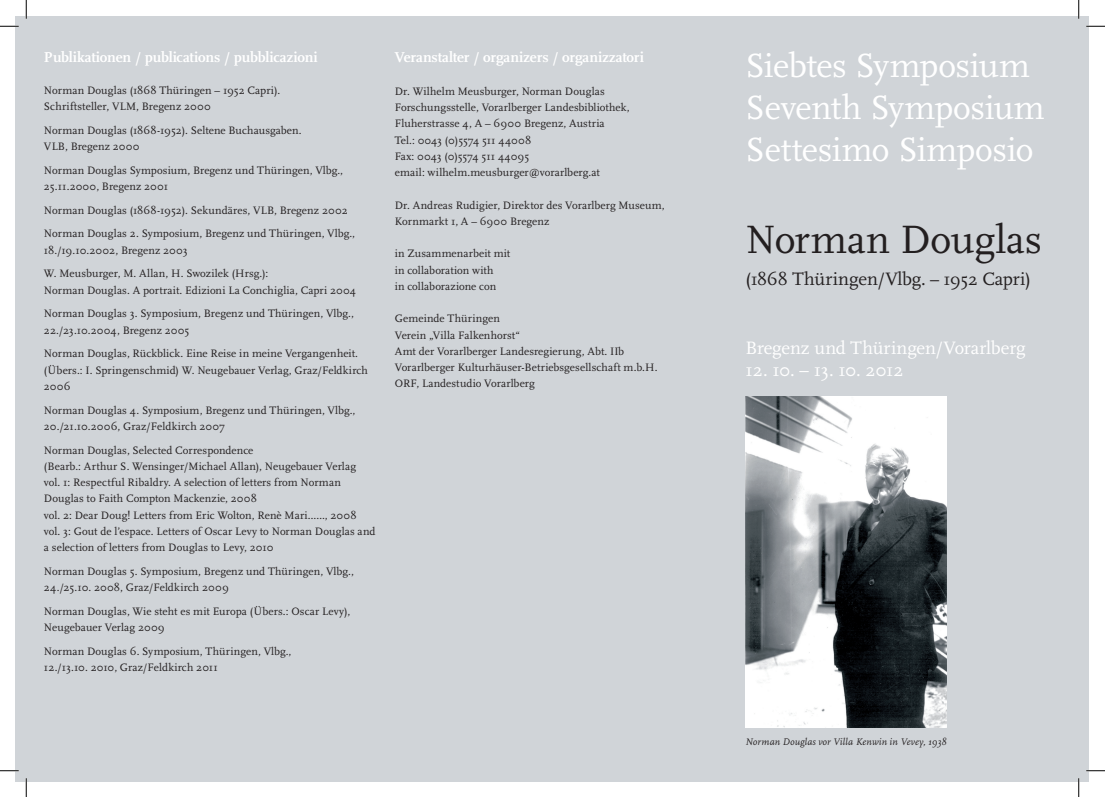
<style>
.page{position:relative;width:1105px;height:797px;background:#fff}
.page>*{position:absolute;margin:0;border:0;box-sizing:border-box;transform-origin:0 0}
.t1{font:41.25px "Scala";letter-spacing:-.005em;color:#231f20}
.t2{font:35px/42px "Scala";letter-spacing:-.015em;color:#fff}
.t3{font:18.75px "Scala";letter-spacing:-.01em;color:#fff}
.t4{font:18.75px "Scala";letter-spacing:-.005em;color:#231f20}
.t5{font:700 15px "Scala";letter-spacing:-.01em;color:#fff}
.t6{font:11.25px/16.2px "Scala";letter-spacing:.005em;color:#231f20}
.t7{font:italic 10px "Scala";letter-spacing:.015em;color:#231f20}
.s1{font-size:18.12px}
</style>
<div class="page">
<div style="left:16px;top:16px;width:1073px;height:765px;background:#d0d4d8"></div>
<img style="left:745px;top:396px;width:201px;height:331px">
<svg style="left:0;top:25px;width:19px;height:2px"></svg>
<svg style="left:1086px;top:25px;width:19px;height:2px"></svg>
<svg style="left:0;top:770px;width:19px;height:1px"></svg>
<svg style="left:1086px;top:770px;width:19px;height:1px"></svg>
<svg style="left:25px;top:0;width:2px;height:19px"></svg>
<svg style="left:25px;top:778px;width:2px;height:19px"></svg>
<svg style="left:1078px;top:0;width:1px;height:19px"></svg>
<svg style="left:1078px;top:778px;width:1px;height:19px"></svg>
<h3 class="t5" style="left:44px;top:49px;width:275px">Publikationen / publications / pubblicazioni</h3>
<p class="t6" style="left:44px;top:82px;width:238px">Norman Douglas (1868 Thüringen – 1952 Capri).<br>Schriftsteller, VLM, Bregenz 2000</p>
<p class="t6" style="left:44px;top:122px;width:259px">Norman Douglas (1868-1952). Seltene Buchausgaben.<br>VLB, Bregenz 2000</p>
<p class="t6" style="left:44px;top:162px;width:301px">Norman Douglas Symposium, Bregenz und Thüringen, Vlbg.,<br>25.11.2000, Bregenz 2001</p>
<p class="t6" style="left:44px;top:198px;width:312px;line-height:23.8px">Norman Douglas (1868-1952). Sekundäres, VLB, Bregenz 2002<br>Norman Douglas 2. Symposium, Bregenz und Thüringen, Vlbg.,</p>
<p class="t6" style="left:44px;top:238px;width:226px;line-height:23.8px">18./19.10.2002, Bregenz 2003<br>W. Meusburger, M. Allan, H. Swozilek (Hrsg.):</p>
<p class="t6" style="left:44px;top:278px;width:313px;line-height:23.8px">Norman Douglas. A portrait. Edizioni La Conchiglia, Capri 2004<br>Norman Douglas 3. Symposium, Bregenz und Thüringen, Vlbg.,</p>
<p class="t6" style="left:44px;top:318px;width:316px;line-height:23.8px">22./23.10.2004, Bregenz 2005<br>Norman Douglas, Rückblick. Eine Reise in meine Vergangenheit.</p>
<p class="t6" style="left:44px;top:362px;width:326px">(Übers.: I. Springenschmid) W. Neugebauer Verlag, Graz/Feldkirch<br>2006</p>
<p class="t6" style="left:44px;top:402px;width:313px">Norman Douglas 4. Symposium, Bregenz und Thüringen, Vlbg.,<br>20./21.10.2006, Graz/Feldkirch 2007</p>
<p class="t6" style="left:44px;top:442px;width:333px">Norman Douglas, Selected Correspondence<br>(Bearb.: Arthur S. Wensinger/Michael Allan), Neugebauer Verlag<br>vol. 1: Respectful Ribaldry. A selection of letters from Norman Douglas to Faith Compton Mackenzie, 2008<br>vol. 2: Dear Doug! Letters from Eric Wolton, Renè Mari……, 2008 vol. 3: Gout de l’espace. Letters of Oscar Levy to Norman Douglas and a selection of letters from Douglas to Levy, 2010</p>
<p class="t6" style="left:44px;top:563px;width:311px">Norman Douglas 5. Symposium, Bregenz und Thüringen, Vlbg.,<br>24./25.10. 2008, Graz/Feldkirch 2009</p>
<p class="t6" style="left:44px;top:603px;width:308px">Norman Douglas, Wie steht es mit Europa (Übers.: Oscar Levy),<br>Neugebauer Verlag 2009</p>
<p class="t6" style="left:44px;top:643px;width:249px">Norman Douglas 6. Symposium, Thüringen, Vlbg.,<br>12./13.10. 2010, Graz/Feldkirch 2011</p>
<h3 class="t5" style="left:395px;top:49px;width:251px">Veranstalter / organizers / organizzatori</h3>
<p class="t6" style="left:395px;top:83px;width:236px">Dr. Wilhelm Meusburger, Norman Douglas Forschungsstelle, Vorarlberger Landesbibliothek, Fluherstrasse 4, A – 6900 Bregenz, Austria<br>Tel.: 0043 (0)5574 511 44008<br>Fax: 0043 (0)5574 511 44095<br>email: wilhelm.meusburger@vorarlberg.at</p>
<p class="t6" style="left:395px;top:197px;width:271px">Dr. Andreas Rudigier, Direktor des Vorarlberg Museum,<br>Kornmarkt 1, A – 6900 Bregenz</p>
<p class="t6" style="left:395px;top:246px;width:117px">in Zusammenarbeit mit in collaboration with<br>in collaborazione con</p>
<p class="t6" style="left:395px;top:311px;width:264px">Gemeinde Thüringen<br>Verein „Villa Falkenhorst“<br>Amt der Vorarlberger Landesregierung, Abt. IIb Vorarlberger Kulturhäuser-Betriebsgesellschaft m.b.H.<br>ORF, Landestudio Vorarlberg</p>
<h2 class="t2" style="left:746px;top:45px;width:301px">Siebtes Symposium<br>Seventh Symposium<br>Settesimo Simposio</h2>
<h1 class="t1" style="left:746px;top:217px;width:298px">Norman Douglas</h1>
<h3 class="t4" style="left:746px;top:269px;width:287px">(<span class="s1">1868</span> Thüringen/Vlbg. <span class="s1">– 1952</span> Capri)</h3>
<h3 class="t3" style="left:746px;top:337px;width:281px">Bregenz und Thüringen/Vorarlberg</h3>
<h3 class="t3" style="left:746px;top:360px;width:159px">12. 10. – 13. 10. 2012</h3>
<p class="t7" style="left:745px;top:736px;width:203px">Norman Douglas vor Villa Kenwin in Vevey, 1938</p>
</div>
